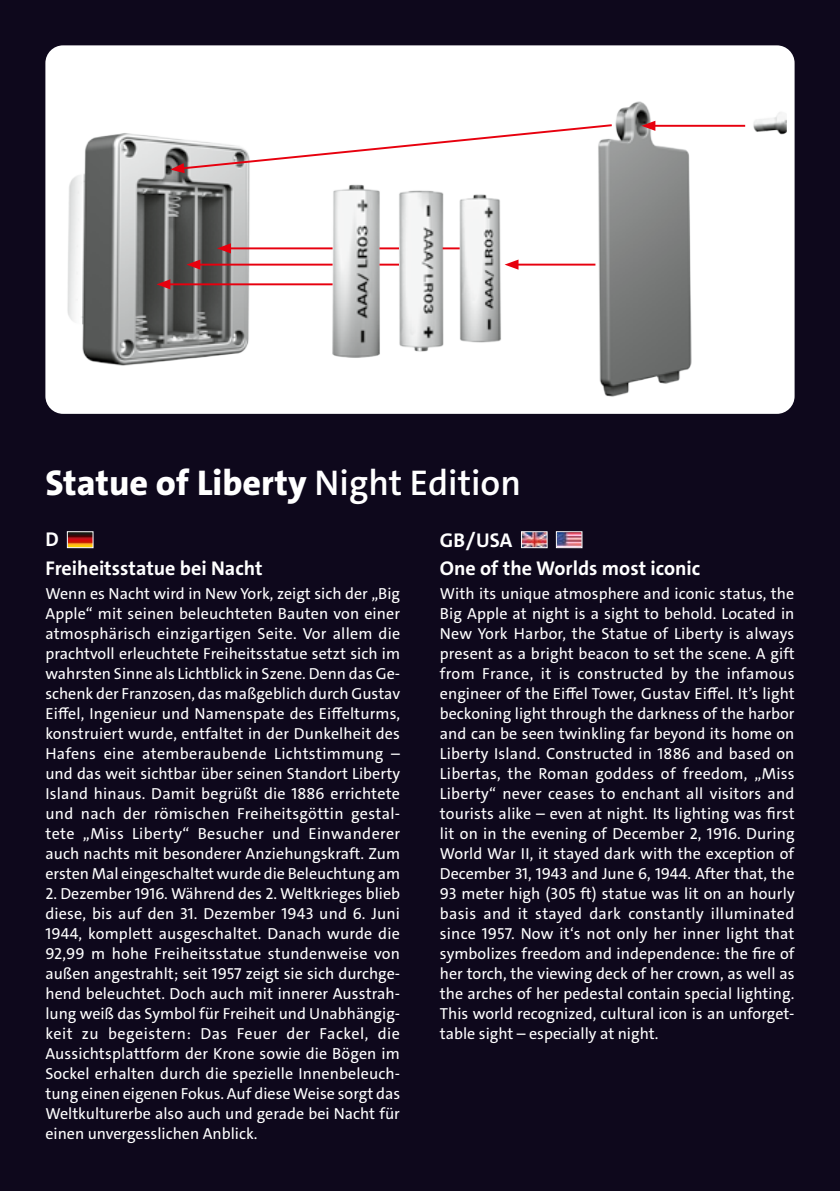
<style>
.page{position:relative;width:840px;height:1191px;background:#fff}
.page>*{position:absolute;margin:0;border:0;box-sizing:border-box;transform-origin:0 0}
.t1{font:800 36px "The Sans C4 s";color:#fff}
.t2{font:700 20px/28.8px "The Sans C4 s";color:#fff}
.t3{font:16px/20px "The Sans C4 s";color:#fff;text-align:justify}
.s1{font-weight:600}
</style>
<div class="page">
<div style="left:0;top:0;width:839px;height:1191px;background:#0e081c"></div>
<div style="left:45px;top:45px;width:749px;height:369px;background:#fff;border-radius:18px"></div>
<img style="left:67px;top:101px;width:719px;height:296px">
<img style="left:69px;top:533px;width:22px;height:13px">
<div style="left:67px;top:531px;width:26px;height:17px;border:1px solid #fff"></div>
<img style="left:522px;top:533px;width:23px;height:13px">
<div style="left:520px;top:531px;width:27px;height:17px;border:1px solid #fff"></div>
<img style="left:557px;top:533px;width:23px;height:13px">
<div style="left:555px;top:531px;width:27px;height:17px;border:1px solid #fff"></div>
<hr style="left:167px;top:283px;width:165px;height:2px;background:#e7000e">
<svg style="left:156px;top:279px;width:14px;height:10px"></svg>
<hr style="left:197px;top:264px;width:135px;height:1px;background:#e7000e">
<svg style="left:186px;top:259px;width:14px;height:11px"></svg>
<hr style="left:228px;top:247px;width:104px;height:2px;background:#e7000e">
<svg style="left:217px;top:243px;width:14px;height:10px"></svg>
<hr style="left:515px;top:264px;width:80px;height:1px;background:#e7000e">
<svg style="left:504px;top:259px;width:14px;height:11px"></svg>
<hr style="left:379px;top:247px;width:20px;height:2px;background:#e7000e">
<svg style="left:442px;top:247px;width:17px;height:2px"></svg>
<hr style="left:379px;top:264px;width:20px;height:2px;background:#e7000e">
<hr style="left:652px;top:125px;width:92px;height:2px;background:#e7000e">
<svg style="left:641px;top:121px;width:14px;height:10px"></svg>
<svg style="left:170px;top:123px;width:443px;height:50px"></svg>
<h1 class="t1" style="left:45px;top:460px;width:477px">Statue of Liberty <span class="s1">Night Edition</span></h1>
<p class="t2" style="left:45px;top:524px;width:219px">D<br>Freiheitsstatue bei Nacht</p>
<p class="t3" style="left:45px;top:583px;width:356px">Wenn es Nacht wird in New York, zeigt sich der „Big Apple“ mit seinen beleuchteten Bauten von einer atmosphärisch einzigartigen Seite. Vor allem die prachtvoll erleuchtete Freiheitsstatue setzt sich im wahrsten Sinne als Lichtblick in Szene. Denn das Ge&shy;schenk der Franzosen, das maßgeblich durch Gustav Eiffel, Ingenieur und Namenspate des Eiffelturms, konstruiert wurde, entfaltet in der Dunkelheit des Hafens eine atemberaubende Lichtstimmung – und das weit sichtbar über seinen Standort Liberty Island hinaus. Damit begrüßt die 1886 errichtete und nach der römischen Freiheitsgöttin gestal&shy;tete „Miss Liberty“ Besucher und Einwanderer auch nachts mit besonderer Anziehungskraft. Zum ersten Mal eingeschaltet wurde die Beleuchtung am</p>
<p class="t3" style="left:45px;top:883px;width:356px">2. Dezember 1916. Während des 2. Weltkrieges blieb diese, bis auf den 31. Dezember 1943 und 6. Juni 1944, komplett ausgeschaltet. Danach wurde die 92,99 m hohe Freiheitsstatue stundenweise von außen angestrahlt; seit 1957 zeigt sie sich durchge&shy;hend beleuchtet. Doch auch mit innerer Ausstrah&shy;lung weiß das Symbol für Freiheit und Unabhängig&shy;keit zu begeistern: Das Feuer der Fackel, die Aussichtsplattform der Krone sowie die Bögen im Sockel erhalten durch die spezielle Innenbeleuch&shy;tung einen eigenen Fokus. Auf diese Weise sorgt das Weltkulturerbe also auch und gerade bei Nacht für einen unvergesslichen Anblick.</p>
<p class="t2" style="left:439px;top:526px;width:262px;line-height:28px">GB/USA<br>One of the Worlds most iconic</p>
<p class="t3" style="left:439px;top:583px;width:356px">With its unique atmosphere and iconic status, the Big Apple at night is a sight to behold. Located in New York Harbor, the Statue of Liberty is always present as a bright beacon to set the scene. A gift from France, it is constructed by the infamous engineer of the Eiffel Tower, Gustav Eiffel. It’s light beckoning light through the darkness of the harbor and can be seen twinkling far beyond its home on Liberty Island. Constructed in 1886 and based on Libertas, the Roman goddess of freedom, „Miss Liberty“ never ceases to enchant all visitors and tourists alike – even at night. Its lighting was first lit on in the evening of December 2, 1916. During World War II, it stayed dark with the exception of December 31, 1943 and June 6, 1944. After that, the 93 meter high (305 ft) statue was lit on an hourly basis and it stayed dark constantly illuminated since 1957. Now it‘s not only her inner light that symbolizes freedom and independence: the fire of her torch, the viewing deck of her crown, as well as the arches of her pedestal contain special lighting.<br>This world recognized, cultural icon is an unforget&shy;table sight – especially at night.</p>
</div>
